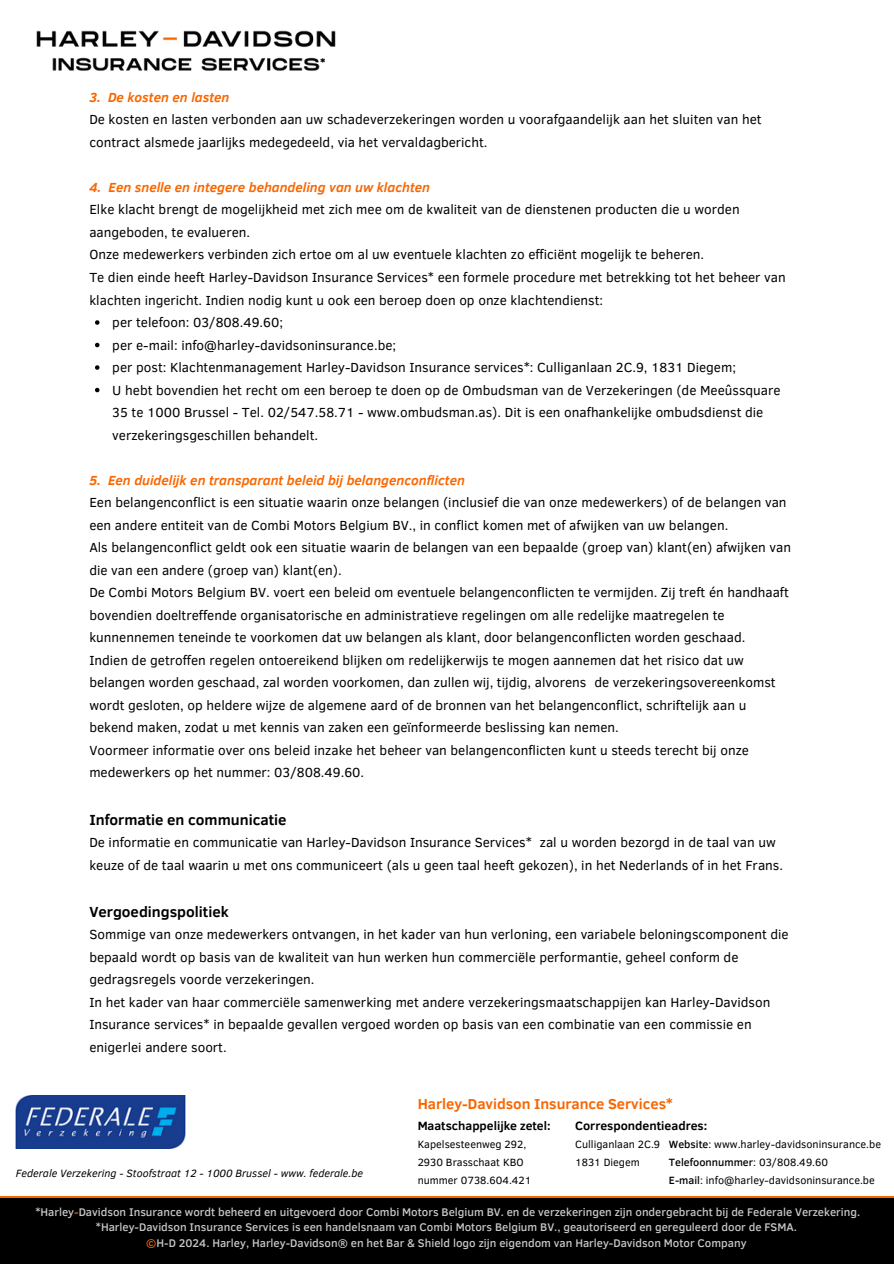
<style>
.page{position:relative;width:894px;height:1264px;background:#fff}
.page>*{position:absolute;margin:0;border:0;box-sizing:border-box;transform-origin:0 0}
.t1{font:700 15px "Clear Sans";color:#000}
.t2{font:700 14.85px "Clear Sans";color:#f96600}
.t3{font:13.5px/22.5px "Clear Sans";color:#000}
.t4{font:700 12.3px "Clear Sans";color:#000}
.t5{font:500 11.4px/15.1px "Clear Sans";color:#c7c8ca;text-align:center}
.t6{font:10.8px/18px "Clear Sans";color:#000}
.t7{font:italic 10.8px "Clear Sans";color:#000}
.t8{font:500 10.8px "Clear Sans";color:#000}
.s1{font-weight:700;font-style:italic;color:#f96600}
.s2{font-weight:500}
.s3{font-weight:400}
.s4{color:#f96600}
</style>
<div class="page">
<div style="left:0;top:1195px;width:893px;height:50px;background:#f96600"></div>
<div style="left:0;top:1197px;width:893px;height:66px;background:#000"></div>
<svg style="left:95px;top:320px;width:4px;height:5px"></svg>
<svg style="left:95px;top:343px;width:4px;height:4px"></svg>
<svg style="left:95px;top:365px;width:4px;height:5px"></svg>
<svg style="left:95px;top:388px;width:4px;height:4px"></svg>
<img style="left:36px;top:31px;width:300px;height:40px">
<img style="left:16px;top:1095px;width:170px;height:53px">
<p class="t3" style="left:89px;top:85px;width:673px"><span class="s1">3. De kosten en lasten<br></span>De kosten en lasten verbonden aan uw schadeverzekeringen worden u voorafgaandelijk aan het sluiten van het contract alsmede jaarlijks medegedeeld, via het vervaldagbericht.</p>
<h2 class="t3" style="left:89px;top:175px;width:697px"><span class="s1">4. Een snelle en integere behandeling van uw klachten<br></span>Elke klacht brengt de mogelijkheid met zich mee om de kwaliteit van de dienstenen producten die u worden aangeboden, te evalueren.<br>Onze medewerkers verbinden zich ertoe om al uw eventuele klachten zo efficiënt mogelijk te beheren.<br>Te dien einde heeft Harley-Davidson Insurance Services* een formele procedure met betrekking tot het beheer van klachten ingericht. Indien nodig kunt u ook een beroep doen op onze klachtendienst:</h2>
<h2 class="t3" style="left:112px;top:310px;width:172px">per telefoon: 03/808.49.60;</h2>
<p class="t3" style="left:112px;top:333px;width:285px">per e-mail: info@harley-davidsoninsurance.be;</p>
<p class="t3" style="left:112px;top:355px;width:625px">per post: Klachtenmanagement Harley-Davidson Insurance services*: Culliganlaan 2C.9, 1831 Diegem;</p>
<p class="t3" style="left:112px;top:378px;width:669px">U hebt bovendien het recht om een beroep te doen op de Ombudsman van de Verzekeringen (de Meeûssquare<br>35 te 1000 Brussel - Tel. 02/547.58.71 - www.ombudsman.as). Dit is een onafhankelijke ombudsdienst die verzekeringsgeschillen behandelt.</p>
<p class="t3" style="left:89px;top:468px;width:703px"><span class="s1">5. Een duidelijk en transparant beleid bij belangenconflicten<br></span>Een belangenconflict is een situatie waarin onze belangen (inclusief die van onze medewerkers) of de belangen van een andere entiteit van de Combi Motors Belgium BV., in conflict komen met of afwijken van uw belangen.<br>Als belangenconflict geldt ook een situatie waarin de belangen van een bepaalde (groep van) klant(en) afwijken van die van een andere (groep van) klant(en).<br>De Combi Motors Belgium BV. voert een beleid om eventuele belangenconflicten te vermijden. Zij treft én handhaaft bovendien doeltreffende organisatorische en administratieve regelingen om alle redelijke maatregelen te kunnennemen teneinde te voorkomen dat uw belangen als klant, door belangenconflicten worden geschaad.<br>Indien de getroffen regelen ontoereikend blijken om redelijkerwijs te mogen aannemen dat het risico dat uw belangen worden geschaad, zal worden voorkomen, dan zullen wij, tijdig, alvorens de verzekeringsovereenkomst wordt gesloten, op heldere wijze de algemene aard of de bronnen van het belangenconflict, schriftelijk aan u bekend maken, zodat u met kennis van zaken een geïnformeerde beslissing kan nemen.<br>Voormeer informatie over ons beleid inzake het beheer van belangenconflicten kunt u steeds terecht bij onze medewerkers op het nummer: 03/808.49.60.</p>
<h2 class="t1" style="left:89px;top:808px;width:199px">Informatie en communicatie</h2>
<h2 class="t3" style="left:89px;top:830px;width:695px">De informatie en communicatie van Harley-Davidson Insurance Services* zal u worden bezorgd in de taal van uw keuze of de taal waarin u met ons communiceert (als u geen taal heeft gekozen), in het Nederlands of in het Frans.</h2>
<h2 class="t1" style="left:89px;top:900px;width:141px">Vergoedingspolitiek</h2>
<h2 class="t3" style="left:89px;top:922px;width:700px">Sommige van onze medewerkers ontvangen, in het kader van hun verloning, een variabele beloningscomponent die bepaald wordt op basis van de kwaliteit van hun werken hun commerciële performantie, geheel conform de gedragsregels voorde verzekeringen.<br>In het kader van haar commerciële samenwerking met andere verzekeringsmaatschappijen kan Harley-Davidson Insurance services* in bepaalde gevallen vergoed worden op basis van een combinatie van een commissie en enigerlei andere soort.</h2>
<h1 class="t7" style="left:16px;top:1165px;width:349px">Federale Verzekering - Stoofstraat 12 - 1000 Brussel - www. federale.be</h1>
<h3 class="t2" style="left:417px;top:1093px;width:256px">Harley-Davidson Insurance Services*</h3>
<p class="t4" style="left:417px;top:1116px;width:134px">Maatschappelijke zetel:</p>
<p class="t4" style="left:575px;top:1117px;width:134px">Correspondentieadres:</p>
<p class="t6" style="left:417px;top:1134px;width:115px">Kapelsesteenweg 292,<br>2930 Brasschaat KBO nummer 0738.604.421</p>
<h3 class="t6" style="left:668px;top:1134px;width:213px"><span class="s2">Website</span>: www.harley-davidsoninsurance.be</h3>
<h3 class="t8" style="left:668px;top:1154px;width:161px">Telefoonnummer<span class="s3">: 03/808.49.60</span></h3>
<p class="t6" style="left:668px;top:1170px;width:207px"><span class="s2">E-mail</span>: info@harley-davidsoninsurance.be</p>
<p class="t6" style="left:575px;top:1134px;width:87px">Culliganlaan 2C.9</p>
<p class="t6" style="left:575px;top:1152px;width:66px">1831 Diegem</p>
<p class="t5" style="left:35px;top:1203px;width:826px">*Harley<span class="s4">-</span>Davidson Insurance wordt beheerd en uitgevoerd door Combi Motors Belgium BV. en de verzekeringen zĳn ondergebracht bĳ de Federale Verzekering. *Harley-Davidson Insurance Services is een handelsnaam van Combi Motors Belgium BV., geautoriseerd en gereguleerd door de FSMA.<br><span class="s4">©</span>H-D 2024. Harley, Harley-Davidson® en het Bar &amp; Shield logo zĳn eigendom van Harley-Davidson Motor Company</p>
</div>
